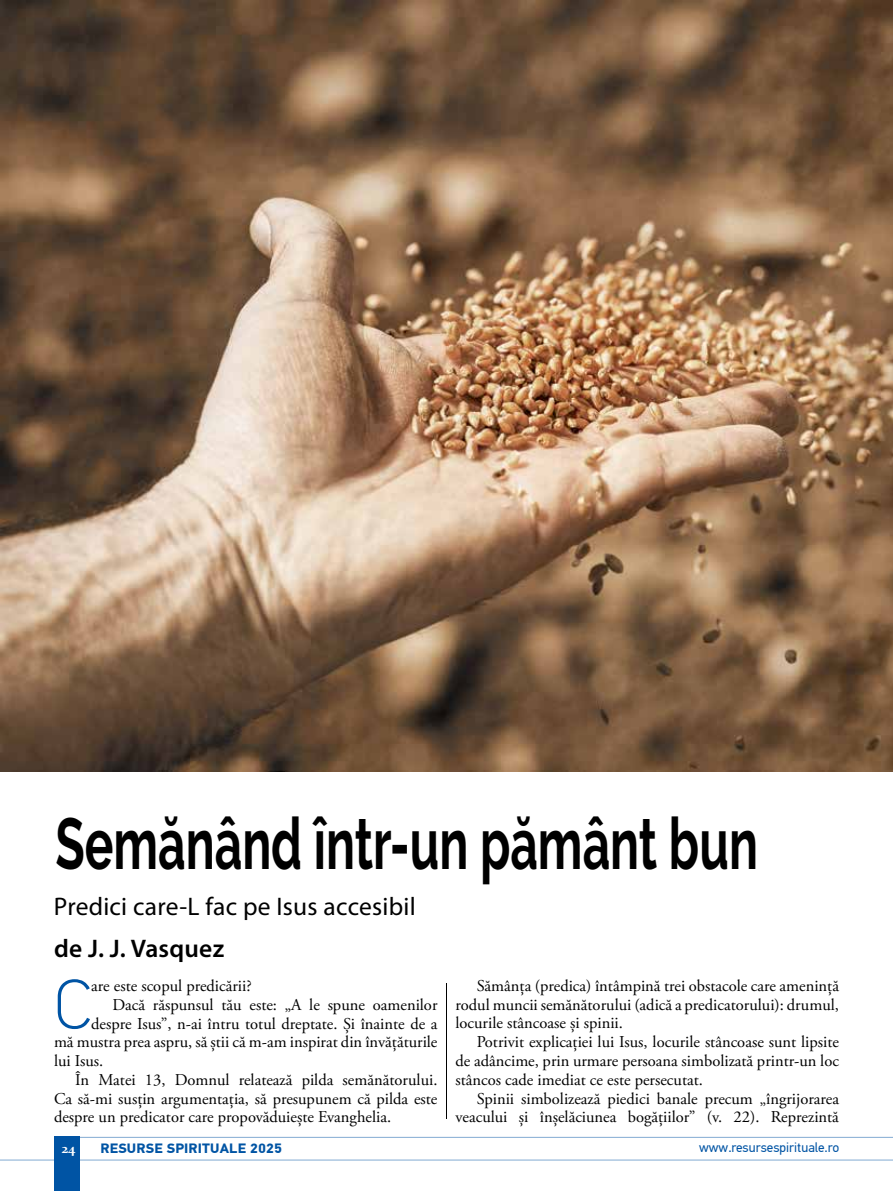
<style>
.page{position:relative;width:893px;height:1191px;background:#fff}
.page>*{position:absolute;margin:0;border:0;box-sizing:border-box;transform-origin:0 0}
.t1{font:700 72px "Raleway";color:#000;scale:.67 1}
.t2{font:100 70.35px "PF Din Text Pro";color:#0054a4}
.t3{font:25.5px "Myriad Pro";letter-spacing:.01em;color:#000}
.t4{font:600 25.5px "Myriad Pro";letter-spacing:.01em;color:#000}
.t5{font:16.5px/18.8px "Adobe Garamond Pro";color:#000;text-align:justify}
.t6{font:13.5px "PF Din Text Pro";color:#0054a4}
.t7{font:700 13.5px "PF Din Text Pro";letter-spacing:.01em;color:#0054a4;scale:1.05 1}
.t8{font:700 13.5px "Constantia";color:#fff}
</style>
<div class="page">
<hr style="left:80px;top:1137px;width:813px;height:1px;background:#0054a4">
<hr style="left:0;top:1159px;width:893px;height:1px;background:#0054a4">
<div style="left:54px;top:1137px;width:26px;height:54px;background:#0054a4"></div>
<hr style="left:446px;top:980px;width:3px;height:139px;background:#000;opacity:.75">
<img style="left:0;top:0;width:893px;height:771px">
<h1 class="t1" style="left:55px;top:803px;width:1050px">Semănând într-un pământ bun</h1>
<h3 class="t3" style="left:54px;top:890px;width:363px">Predici care-L fac pe Isus accesibil</h3>
<h3 class="t4" style="left:54px;top:932px;width:172px">de J. J. Vasquez</h3>
<h2 class="t2" style="left:54px;top:964px;width:39px">C</h2>
<p class="t5" style="left:91px;top:977px;width:162px">are este scopul predicării?</p>
<p class="t5" style="left:112px;top:995px;width:327px">Dacă răspunsul tău este: „A le spune oamenilor</p>
<p class="t5" style="left:91px;top:1014px;width:348px">despre Isus”, n-ai întru totul dreptate. Și înainte de a</p>
<p class="t5" style="left:54px;top:1033px;width:385px">mă mustra prea aspru, să știi că m-am inspirat din învățăturile</p>
<p class="t5" style="left:54px;top:1052px;width:51px">lui Isus.</p>
<p class="t5" style="left:75px;top:1070px;width:364px">În Matei 13, Domnul relatează pilda semănătorului.</p>
<p class="t5" style="left:54px;top:1089px;width:385px">Ca să-mi susțin argumentația, să presupunem că pilda este</p>
<p class="t5" style="left:54px;top:1108px;width:339px">despre un predicator care propovăduiește Evanghelia.</p>
<p class="t5" style="left:455px;top:977px;width:385px;text-indent:21px">Sămânța (predica) întâmpină trei obstacole care amenință rodul muncii semănătorului (adică a predicatorului): drumul, locurile stâncoase și spinii.</p>
<p class="t5" style="left:455px;top:1033px;width:385px;text-indent:21px">Potrivit explicației lui Isus, locurile stâncoase sunt lipsite de adâncime, prin urmare persoana simbolizată printr-un loc stâncos cade imediat ce este persecutat.</p>
<p class="t5" style="left:455px;top:1089px;width:385px;text-align:right">Spinii simbolizează piedici banale precum „îngrijorarea veacului și înșelăciunea bogățiilor” (v. 22). Reprezintă</p>
<p class="t8" style="left:62px;top:1139px;width:15px">24</p>
<p class="t7" style="left:101px;top:1140px;width:174px">RESURSE SPIRITUALE 2025</p>
<p class="t6" style="left:699px;top:1139px;width:142px">www.resursespirituale.ro</p>
</div>
